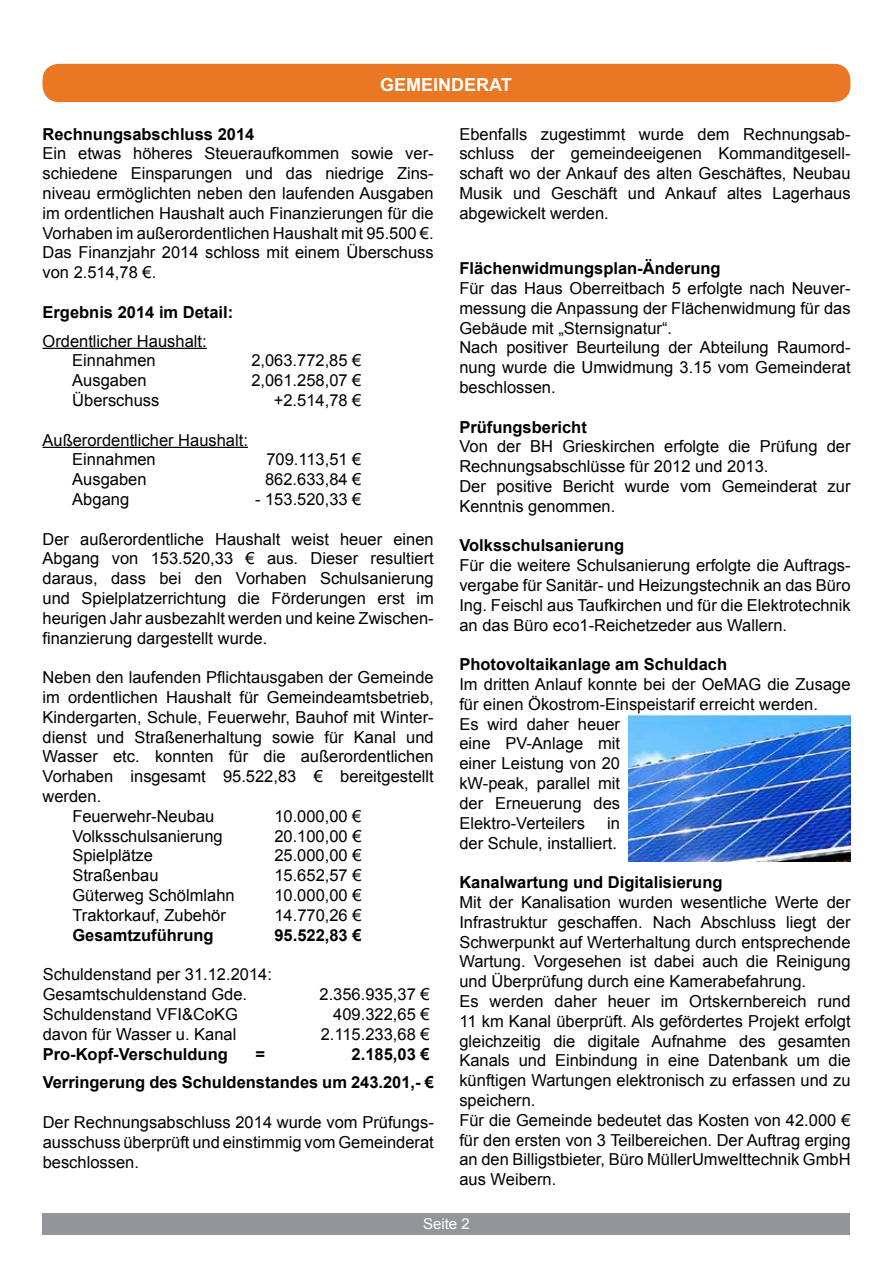
<style>
.page{position:relative;width:893px;height:1263px;background:#fff}
.page>*{position:absolute;margin:0;border:0;box-sizing:border-box;transform-origin:0 0}
.t1{font:700 18px "Arial";color:#fff}
.t2{font:16.5px/19.8px "Arial";color:#000}
.t3{font:700 16.5px/28.8px "Arial";color:#000;text-align:right}
.t4{font:15px "Arial";color:#fff}
</style>
<div class="page">
<div style="left:43px;top:1213px;width:807px;height:21px;background:#939598"></div>
<div style="left:43px;top:64px;width:807px;height:38px;background:#e97724;border-radius:16px"></div>
<hr style="left:43px;top:348px;width:164px;height:1px;background:#000">
<hr style="left:43px;top:447px;width:205px;height:1px;background:#000">
<img style="left:628px;top:714px;width:222px;height:147px">
<p class="t1" style="left:380px;top:73px;width:133px">GEMEINDERAT</p>
<p class="t3" style="left:43px;top:120px;width:213px">Rechnungsabschluss 2014</p>
<p class="t2" style="left:43px;top:144px;width:393px;text-align:justify">Ein etwas höheres Steueraufkommen sowie ver&shy;schiedene Einsparungen und das niedrige Zins&shy;niveau ermöglichten neben den laufenden Ausgaben im ordentlichen Haushalt auch Finanzierungen für die Vorhaben im außerordentlichen Haushalt mit 95.500 €.<br>Das Finanzjahr 2014 schloss mit einem Überschuss von 2.514,78 €.</p>
<p class="t3" style="left:43px;top:298px;width:192px">Ergebnis 2014 im Detail:</p>
<p class="t2" style="left:72px;top:331px;width:136px;text-indent:-30px">Ordentlicher Haushalt:<br>Einnahmen</p>
<p class="t2" style="left:251px;top:351px;width:112px">2,063.772,85 €</p>
<p class="t2" style="left:72px;top:371px;width:76px">Ausgaben</p>
<p class="t2" style="left:251px;top:371px;width:112px">2,061.258,07 €</p>
<p class="t2" style="left:72px;top:390px;width:89px">Überschuss</p>
<p class="t2" style="left:274px;top:390px;width:89px">+2.514,78 €</p>
<p class="t2" style="left:72px;top:430px;width:177px;text-indent:-30px">Außerordentlicher Haushalt:<br>Einnahmen</p>
<p class="t2" style="left:266px;top:450px;width:97px">709.113,51 €</p>
<p class="t2" style="left:72px;top:470px;width:76px">Ausgaben</p>
<p class="t2" style="left:265px;top:470px;width:98px">862.633,84 €</p>
<p class="t2" style="left:72px;top:489px;width:58px">Abgang</p>
<p class="t2" style="left:255px;top:489px;width:108px">- 153.520,33 €</p>
<p class="t2" style="left:43px;top:529px;width:393px;text-align:justify">Der außerordentliche Haushalt weist heuer einen Abgang von 153.520,33 € aus. Dieser resultiert daraus, dass bei den Vorhaben Schulsanierung und Spielplatzerrichtung die Förderungen erst im heurigen Jahr ausbezahlt werden und keine Zwischen&shy;finanzierung dargestellt wurde.</p>
<p class="t2" style="left:43px;top:668px;width:393px">Neben den laufenden Pflichtausgaben der Gemeinde</p>
<p class="t2" style="left:43px;top:687px;width:393px">im ordentlichen Haushalt für Gemeindeamtsbetrieb,</p>
<p class="t2" style="left:43px;top:707px;width:393px">Kindergarten, Schule, Feuerwehr, Bauhof mit Winter-</p>
<p class="t2" style="left:43px;top:727px;width:393px">dienst und Straßenerhaltung sowie für Kanal und</p>
<p class="t2" style="left:43px;top:747px;width:393px">Wasser etc. konnten für die außerordentlichen</p>
<p class="t2" style="left:43px;top:767px;width:393px">Vorhaben insgesamt 95.522,83 € bereitgestellt</p>
<p class="t2" style="left:43px;top:786px;width:60px">werden.</p>
<p class="t2" style="left:72px;top:806px;width:144px">Feuerwehr-Neubau</p>
<p class="t2" style="left:274px;top:806px;width:89px">10.000,00 €</p>
<p class="t2" style="left:72px;top:826px;width:152px">Volksschulsanierung</p>
<p class="t2" style="left:274px;top:826px;width:89px">20.100,00 €</p>
<p class="t2" style="left:72px;top:846px;width:82px">Spielplätze</p>
<p class="t2" style="left:274px;top:846px;width:89px">25.000,00 €</p>
<p class="t2" style="left:72px;top:866px;width:88px">Straßenbau</p>
<p class="t2" style="left:274px;top:866px;width:89px">15.652,57 €</p>
<p class="t2" style="left:72px;top:885px;width:164px">Güterweg Schölmlahn</p>
<p class="t2" style="left:274px;top:885px;width:89px">10.000,00 €</p>
<p class="t2" style="left:72px;top:905px;width:155px">Traktorkauf, Zubehör</p>
<p class="t2" style="left:274px;top:905px;width:89px">14.770,26 €</p>
<p class="t3" style="left:72px;top:921px;width:143px">Gesamtzuführung</p>
<p class="t3" style="left:274px;top:921px;width:89px">95.522,83 €</p>
<p class="t2" style="left:43px;top:965px;width:231px">Schuldenstand per 31.12.2014:<br>Gesamtschuldenstand Gde.</p>
<p class="t2" style="left:319px;top:984px;width:112px">2.356.935,37 €</p>
<p class="t2" style="left:43px;top:1004px;width:197px">Schuldenstand VFI&amp;CoKG</p>
<p class="t2" style="left:333px;top:1004px;width:98px">409.322,65 €</p>
<p class="t2" style="left:43px;top:1024px;width:195px">davon für Wasser u. Kanal</p>
<p class="t2" style="left:321px;top:1024px;width:110px">2.115.233,68 €</p>
<p class="t3" style="left:43px;top:1040px;width:187px">Pro-Kopf-Verschuldung</p>
<p class="t3" style="left:255px;top:1040px;width:11px">=</p>
<p class="t3" style="left:43px;top:1040px;width:393px">2.185,03 €<br>Verringerung des Schuldenstandes um 243.201,- €</p>
<p class="t2" style="left:43px;top:1112px;width:393px;text-align:justify">Der Rechnungsabschluss 2014 wurde vom Prüfungs&shy;ausschuss überprüft und einstimmig vom Gemeinderat beschlossen.</p>
<p class="t2" style="left:459px;top:124px;width:393px;text-align:justify">Ebenfalls zugestimmt wurde dem Rechnungsab&shy;schluss der gemeindeeigenen Kommanditgesell&shy;schaft wo der Ankauf des alten Geschäftes, Neubau Musik und Geschäft und Ankauf altes Lagerhaus abgewickelt werden.</p>
<p class="t3" style="left:459px;top:254px;width:263px">Flächenwidmungsplan-Änderung</p>
<p class="t2" style="left:459px;top:278px;width:393px">Für das Haus Oberreitbach 5 erfolgte nach Neuver&shy;messung die Anpassung der Flächenwidmung für das Gebäude mit „Sternsignatur“.<br>Nach positiver Beurteilung der Abteilung Raumord&shy;nung wurde die Umwidmung 3.15 vom Gemeinderat beschlossen.</p>
<p class="t3" style="left:459px;top:413px;width:129px">Prüfungsbericht</p>
<p class="t2" style="left:459px;top:437px;width:393px">Von der BH Grieskirchen erfolgte die Prüfung der Rechnungsabschlüsse für 2012 und 2013.<br>Der positive Bericht wurde vom Gemeinderat zur Kenntnis genommen.</p>
<p class="t3" style="left:459px;top:532px;width:166px">Volksschulsanierung</p>
<p class="t2" style="left:459px;top:556px;width:393px;text-align:justify">Für die weitere Schulsanierung erfolgte die Auftrags&shy;vergabe für Sanitär- und Heizungstechnik an das Büro Ing. Feischl aus Taufkirchen und für die Elektrotechnik an das Büro eco1-Reichetzeder aus Wallern.</p>
<p class="t3" style="left:459px;top:650px;width:269px">Photovoltaikanlage am Schuldach</p>
<p class="t2" style="left:459px;top:674px;width:393px">Im dritten Anlauf konnte bei der OeMAG die Zusage für einen Ökostrom-Einspeistarif erreicht werden.<br>Es wird daher heuer<br>eine PV-Anlage mit<br>einer Leistung von 20<br>kW-peak, parallel mit<br>der Erneuerung des<br>Elektro-Verteilers</p>
<p class="t2" style="left:459px;top:813px;width:162px;text-align:right">in<br>der Schule, installiert.</p>
<p class="t3" style="left:459px;top:868px;width:265px">Kanalwartung und Digitalisierung</p>
<p class="t2" style="left:459px;top:892px;width:393px">Mit der Kanalisation wurden wesentliche Werte der Infrastruktur geschaffen. Nach Abschluss liegt der Schwerpunkt auf Werterhaltung durch entsprechende Wartung. Vorgesehen ist dabei auch die Reinigung und Überprüfung durch eine Kamerabefahrung.<br>Es werden daher heuer im Ortskernbereich rund 11 km Kanal überprüft. Als gefördertes Projekt erfolgt gleichzeitig die digitale Aufnahme des gesamten Kanals und Einbindung in eine Datenbank um die künftigen Wartungen elektronisch zu erfassen und zu speichern.<br>Für die Gemeinde bedeutet das Kosten von 42.000 € für den ersten von 3 Teilbereichen. Der Auftrag erging an den Billigstbieter, Büro MüllerUmwelttechnik GmbH aus Weibern.</p>
<p class="t4" style="left:423px;top:1214px;width:48px">Seite 2</p>
</div>
